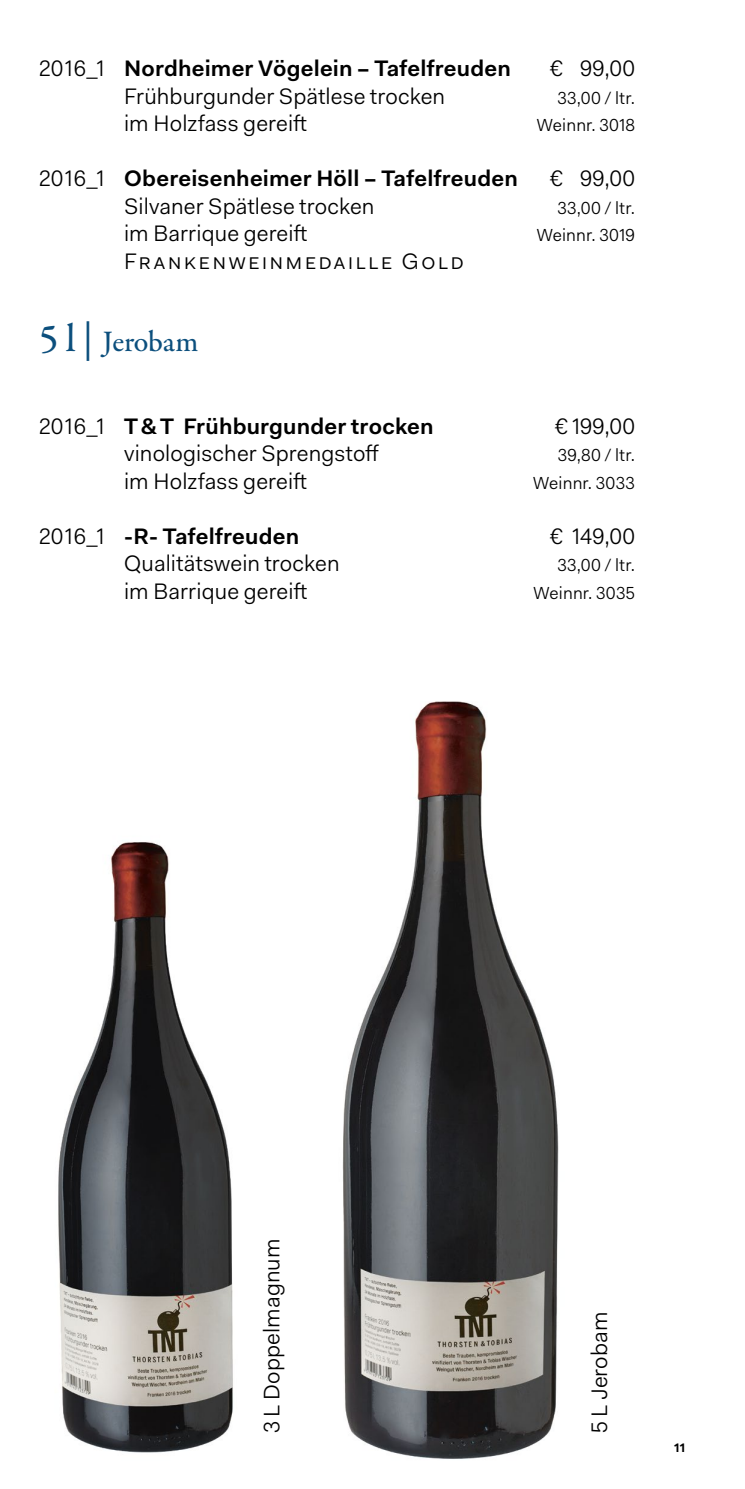
<style>
.page{position:relative;width:745px;height:1489px;background:#fff}
.page>*{position:absolute;margin:0;border:0;box-sizing:border-box;transform-origin:0 0}
.t1{font:500 30px "Garamond Premr Pro";color:#0c4f7d}
.t2{font:22.5px "Fakt Pro Blond";letter-spacing:.01em;color:#000}
.t3{font:600 22.5px "Fakt Pro";letter-spacing:.01em;color:#000}
.t4{font:22.5px "Fakt Pro Blond";letter-spacing:.1em;color:#000}
.t5{font:17.5px "Fakt Pro Blond";letter-spacing:.02em;color:#000}
.t6{font:500 17.5px "Fakt Sm Con Pro";color:#000}
.s1{font-family:"Fakt Pro Blond";font-weight:400}
.s2{font-size:40px}
</style>
<div class="page">
<img style="left:58px;top:701px;width:501px;height:758px">
<p class="t3" style="left:39px;top:53px;width:473px"><span class="s1">2016_1</span> Nordheimer Vögelein – Tafelfreuden</p>
<p class="t2" style="left:549px;top:53px;width:87px">€ 99,00</p>
<p class="t2" style="left:124px;top:81px;width:322px">Frühburgunder Spätlese trocken</p>
<p class="t5" style="left:557px;top:86px;width:79px">33,00 / ltr.</p>
<p class="t2" style="left:124px;top:108px;width:184px">im Holzfass gereift</p>
<p class="t5" style="left:536px;top:113px;width:100px">Weinnr. 3018</p>
<p class="t3" style="left:39px;top:163px;width:480px"><span class="s1">2016_1</span> Obereisenheimer Höll – Tafelfreuden</p>
<p class="t2" style="left:549px;top:163px;width:87px">€ 99,00</p>
<p class="t2" style="left:124px;top:191px;width:252px">Silvaner Spätlese trocken</p>
<p class="t5" style="left:557px;top:196px;width:79px">33,00 / ltr.</p>
<p class="t2" style="left:124px;top:218px;width:185px">im Barrique gereift</p>
<p class="t5" style="left:536px;top:223px;width:100px">Weinnr. 3019</p>
<p class="t4" style="left:124px;top:246px;width:341px">Frankenweinmedaille Gold</p>
<h1 class="t1" style="left:39px;top:324px;width:161px"><span class="s2">5 l |</span> Jerobam</h1>
<p class="t3" style="left:39px;top:411px;width:396px"><span class="s1">2016_1</span> T&amp;T Frühburgunder trocken</p>
<p class="t2" style="left:554px;top:411px;width:82px">€ 199,00</p>
<p class="t2" style="left:124px;top:438px;width:256px">vinologischer Sprengstoff</p>
<p class="t5" style="left:557px;top:443px;width:79px">39,80 / ltr.</p>
<p class="t2" style="left:124px;top:466px;width:184px">im Holzfass gereift</p>
<p class="t5" style="left:532px;top:471px;width:103px">Weinnr. 3033</p>
<p class="t3" style="left:39px;top:521px;width:261px"><span class="s1">2016_1</span> -R- Tafelfreuden</p>
<p class="t2" style="left:549px;top:521px;width:87px">€ 149,00</p>
<p class="t2" style="left:124px;top:548px;width:217px">Qualitätswein trocken</p>
<p class="t5" style="left:557px;top:553px;width:79px">33,00 / ltr.</p>
<p class="t2" style="left:124px;top:576px;width:185px">im Barrique gereift</p>
<p class="t5" style="left:533px;top:581px;width:103px">Weinnr. 3035</p>
<p class="t2" style="left:256px;top:1433px;width:196px;rotate:-90deg">3 L Doppelmagnum</p>
<p class="t2" style="left:584px;top:1433px;width:123px;rotate:-90deg">5 L Jerobam</p>
<p class="t6" style="left:673px;top:1433px;width:13px">11</p>
</div>
